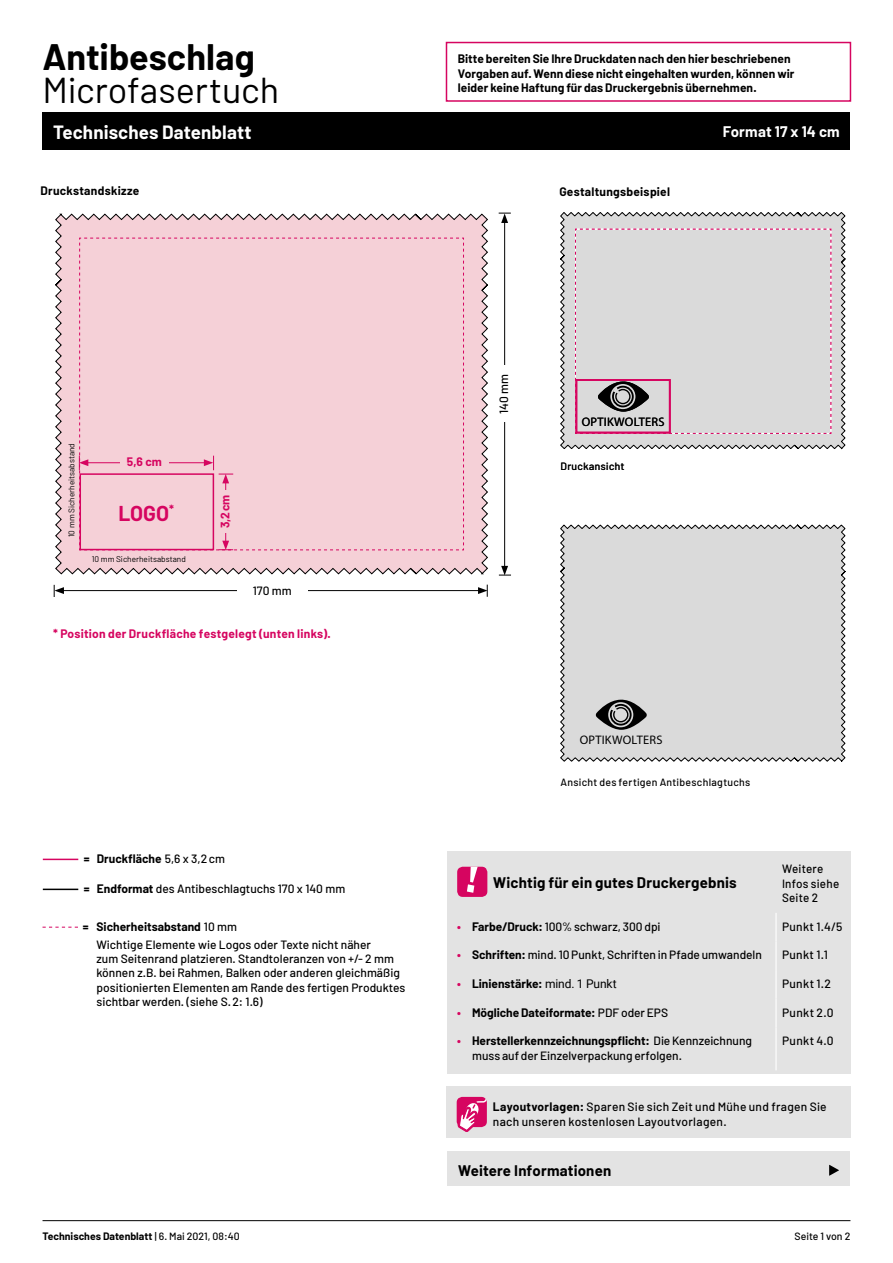
<style>
.page{position:relative;width:893px;height:1263px;background:#fff}
.page>*{position:absolute;margin:0;border:0;box-sizing:border-box;transform-origin:0 0}
.t1{font:36px "Barlow";letter-spacing:-.005em;color:#000}
.t2{font:700 36px "Barlow";color:#000}
.t3{font:700 21px "Barlow";color:#d60560}
.t4{font:700 18.75px "Barlow";letter-spacing:.005em;color:#fff}
.t5{font:700 15px "Barlow";letter-spacing:.01em;color:#000}
.t6{font:700 15px "Barlow";letter-spacing:.015em;color:#fff}
.t7{font:12.45px "Myriad Pro";letter-spacing:.02em;color:#000}
.t8{font:500 12px/14.4px "Barlow";color:#000}
.t9{font:700 12px/14.4px "Barlow";color:#000}
.t10{font:500 12px/14.4px "Barlow";letter-spacing:.02em;color:#000}
.t11{font:700 12px "Barlow";letter-spacing:.02em;color:#d60560}
.t12{font:700 12px "Barlow";letter-spacing:.02em;color:#000}
.t13{font:700 12px "Barlow";letter-spacing:.025em;color:#000}
.t14{font:500 10.5px "Barlow";letter-spacing:.025em;color:#000}
.t15{font:700 10.5px "Barlow";color:#000}
.t16{font:500 10.5px "Barlow";color:#000}
.t17{font:8.25px "Barlow";color:#000}
.s1{font-weight:500}
.s2{font-weight:700}
.s3{font-weight:700;color:#d60560}
.s4{color:#d60560}
.s5{font-family:"Roboto";font-weight:400}
</style>
<div class="page">
<hr style="left:43px;top:1220px;width:807px;height:1px;background:#000">
<svg style="left:55px;top:213px;width:433px;height:362px"></svg>
<hr style="left:43px;top:859px;width:35px;height:1px;background:#d60560">
<hr style="left:43px;top:889px;width:35px;height:1px;background:#000">
<div style="left:43px;top:113px;width:807px;height:37px;background:#000"></div>
<div style="left:446px;top:42px;width:405px;height:60px;border:2px solid #d60560"></div>
<div style="left:447px;top:851px;width:403px;height:223px;background:#e3e3e3"></div>
<hr style="left:775px;top:913px;width:2px;height:28px;background:#fff">
<hr style="left:775px;top:941px;width:2px;height:29px;background:#fff">
<hr style="left:775px;top:970px;width:2px;height:29px;background:#fff">
<hr style="left:775px;top:999px;width:2px;height:28px;background:#fff">
<hr style="left:775px;top:1027px;width:2px;height:43px;background:#fff">
<div style="left:457px;top:867px;width:30px;height:30px;background:#d60560;border-radius:6px"></div>
<svg style="left:467px;top:867px;width:11px;height:26px"></svg>
<hr style="left:504px;top:221px;width:1px;height:347px;background:#000">
<svg style="left:499px;top:213px;width:12px;height:10px"></svg>
<svg style="left:499px;top:566px;width:12px;height:10px"></svg>
<div style="left:494px;top:366px;width:17px;height:56px;background:#fff"></div>
<hr style="left:62px;top:590px;width:418px;height:1px;background:#000">
<svg style="left:478px;top:585px;width:10px;height:12px"></svg>
<svg style="left:54px;top:585px;width:10px;height:12px"></svg>
<div style="left:237px;top:581px;width:71px;height:15px;background:#fff"></div>
<div style="left:79px;top:238px;width:385px;height:312px;background:#f5d0d7"></div>
<svg style="left:560px;top:212px;width:286px;height:238px"></svg>
<div style="left:80px;top:473px;width:134px;height:77px;border:2px solid #d60560"></div>
<div style="left:446px;top:1086px;width:404px;height:52px;background:#e3e3e3"></div>
<div style="left:457px;top:1097px;width:30px;height:30px;background:#d60560;border-radius:6px"></div>
<svg style="left:458px;top:1097px;width:29px;height:35px"></svg>
<div style="left:447px;top:1151px;width:403px;height:34px;background:#e3e3e3"></div>
<svg style="left:829px;top:1165px;width:10px;height:11px"></svg>
<svg style="left:43px;top:927px;width:35px;height:1px"></svg>
<div style="left:560px;top:524px;width:286px;height:238px;background:#dadada"></div>
<div style="left:575px;top:229px;width:256px;height:205px;background:#dadada"></div>
<svg style="left:595px;top:699px;width:52px;height:31px"></svg>
<h1 class="t2" style="left:43px;top:35px;width:214px">Antibeschlag</h1>
<h1 class="t1" style="left:43px;top:68px;width:238px">Microfasertuch</h1>
<p class="t9" style="left:458px;top:52px;width:338px">Bitte bereiten Sie Ihre Druckdaten nach den hier beschriebenen<br>Vorgaben auf. Wenn diese nicht eingehalten wurden, können wir leider keine Haftung für das Druckergebnis übernehmen.</p>
<h3 class="t4" style="left:53px;top:120px;width:200px">Technisches Datenblatt</h3>
<p class="t6" style="left:723px;top:122px;width:119px">Format 17 x 14 cm</p>
<p class="t13" style="left:40px;top:183px;width:101px">Druckstandskizze</p>
<p class="t12" style="left:559px;top:184px;width:112px">Gestaltungsbeispiel</p>
<p class="t17" style="left:66px;top:537px;width:96px;rotate:-90deg">10 mm Sicherheitsabstand</p>
<p class="t11" style="left:127px;top:454px;width:36px">5,6 cm</p>
<h2 class="t3" style="left:118px;top:500px;width:57px">LOGO<sup>*</sup></h2>
<p class="t17" style="left:92px;top:554px;width:96px">10 mm Sicherheitsabstand</p>
<p class="t11" style="left:218px;top:528px;width:34px;rotate:-90deg">3,2 cm</p>
<p class="t8" style="left:253px;top:583px;width:40px">170 mm</p>
<p class="t11" style="left:53px;top:626px;width:279px">* Position der Druckfläche festgelegt (unten links).</p>
<p class="t9" style="left:84px;top:851px;width:143px">= Druckfläche <span class="s1">5,6 x 3,2cm</span></p>
<p class="t8" style="left:84px;top:881px;width:263px"><span class="s2">= Endformat</span> des Antibeschlagtuchs 170 x 140 mm</p>
<p class="t8" style="left:97px;top:917px;width:276px;line-height:18px;text-indent:-14px"><span class="s2">= Sicherheitsabstand</span> 10 mm<br>Wichtige Elemente wie Logos oder Texte nicht näher</p>
<p class="t8" style="left:97px;top:951px;width:310px">zum Seitenrand platzieren. Standtoleranzen von +/- 2 mm können z.B. bei Rahmen, Balken oder anderen gleichmäßig positionierten Elementen am Rande des fertigen Produktes sichtbar werden. (siehe S.2: 1.6)</p>
<p class="t8" style="left:496px;top:414px;width:41px;rotate:-90deg">140 mm</p>
<p class="t7" style="left:582px;top:414px;width:84px">OPTIKWOLTERS</p>
<p class="t14" style="left:560px;top:459px;width:66px">Druckansicht</p>
<p class="t7" style="left:580px;top:732px;width:84px">OPTIKWOLTERS</p>
<p class="t14" style="left:560px;top:776px;width:191px">Ansicht des fertigen Antibeschlagtuchs</p>
<p class="t5" style="left:493px;top:873px;width:245px">Wichtig für ein gutes Druckergebnis</p>
<p class="t10" style="left:782px;top:862px;width:59px">Weitere<br>Infos siehe<br>Seite 2</p>
<p class="t8" style="left:457px;top:919px;width:205px"><span class="s3">•</span> <span class="s2">Farbe/Druck:</span> 100% schwarz, 300 dpi</p>
<p class="t8" style="left:782px;top:919px;width:62px">Punkt 1.4/5</p>
<p class="t8" style="left:457px;top:948px;width:306px"><span class="s3">•</span> <span class="s2">Schriften:</span> mind. 10 Punkt, Schriften in Pfade umwandeln</p>
<p class="t8" style="left:782px;top:948px;width:47px">Punkt 1.1</p>
<p class="t9" style="left:457px;top:976px;width:161px"><span class="s4">•</span> Linienstärke: <span class="s5">mind. 1 Punkt</span></p>
<p class="t8" style="left:782px;top:976px;width:50px">Punkt 1.2</p>
<p class="t9" style="left:457px;top:1005px;width:213px"><span class="s4">•</span> Mögliche Dateiformate: <span class="s1">PDF oder EPS</span></p>
<p class="t8" style="left:782px;top:1005px;width:53px">Punkt 2.0</p>
<p class="t8" style="left:472px;top:1033px;width:282px;text-indent:-15px"><span class="s3">•</span> <span class="s2">Herstellerkennzeichnungspflicht:</span> Die Kennzeichnung muss auf der Einzelverpackung erfolgen.</p>
<p class="t8" style="left:782px;top:1033px;width:53px">Punkt 4.0</p>
<p class="t10" style="left:493px;top:1099px;width:335px"><span class="s2">Layoutvorlagen:</span> Sparen Sie sich Zeit und Mühe und fragen Sie nach unseren kostenlosen Layoutvorlagen.</p>
<p class="t5" style="left:458px;top:1161px;width:155px">Weitere Informationen</p>
<p class="t15" style="left:43px;top:1229px;width:199px">Technisches Datenblatt <span class="s1">| 6. Mai 2021, 08:40</span></p>
<p class="t16" style="left:794px;top:1229px;width:57px">Seite 1 von 2</p>
</div>
